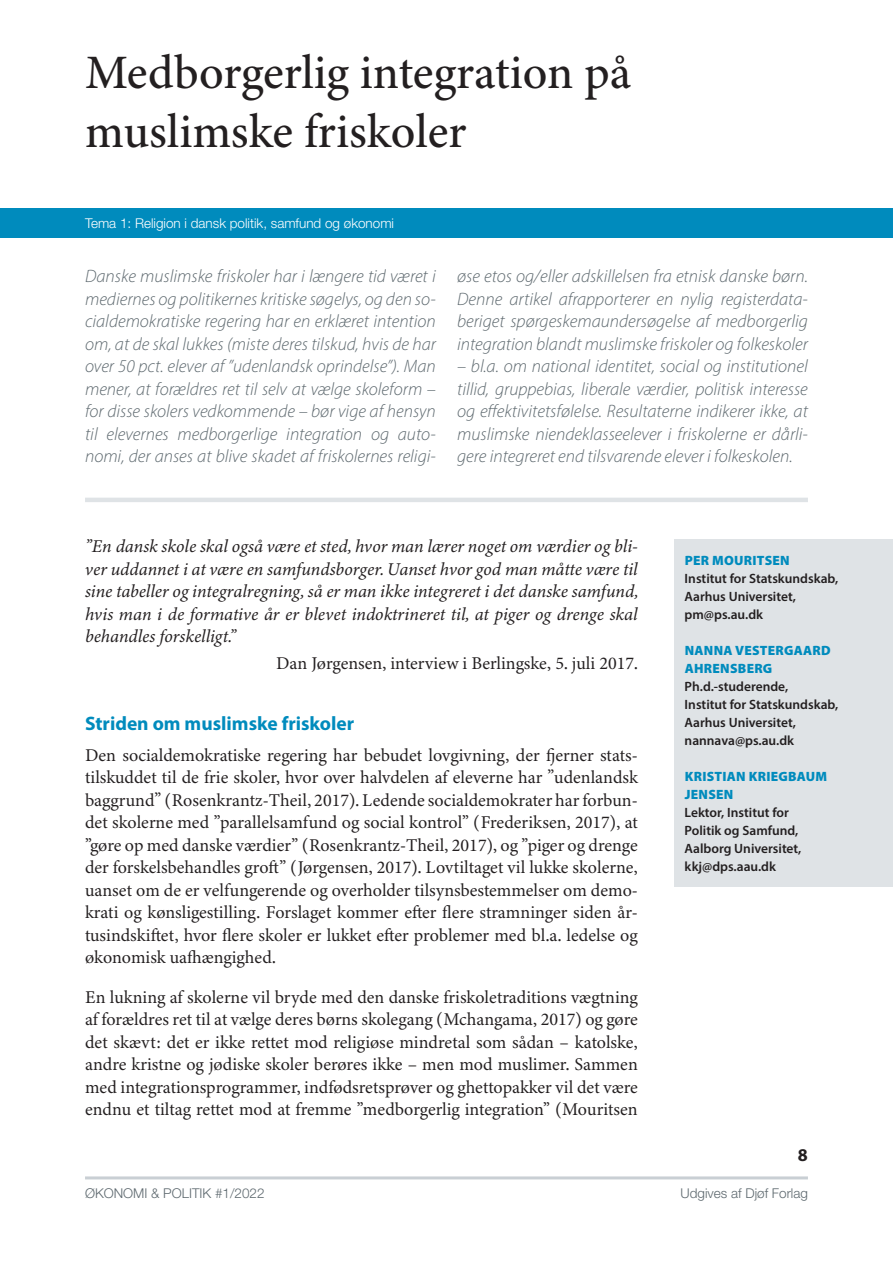
<style>
.page{position:relative;width:893px;height:1263px;background:#fff}
.page>*{position:absolute;margin:0;border:0;box-sizing:border-box;transform-origin:0 0}
.t1{font:500 48px/58.5px "Minion 3";color:#231f20}
.t2{font:700 19.5px "Myriad Pro";color:#008bbd}
.t3{font:18px/22.5px "Minion 3";color:#231f20;text-align:justify}
.t4{font:italic 300 18px/22.5px "Myriad Pro";color:#5e696f;text-align:justify}
.t5{font:italic 18px/22.5px "Minion 3";color:#231f20;text-align:justify}
.t6{font:700 18px "Myriad Pro";color:#231f20}
.t7{font:600 13.5px/18px "Myriad Pro";color:#231f20}
.t8{font:900 13.5px/18px "Myriad Pro";letter-spacing:.02em;color:#008bbd}
.t9{font:300 13.5px "Helvetica Neue LT Std";color:#fff}
.t10{font:300 13.5px "Helvetica Neue LT Std";color:#5e696f}
</style>
<div class="page">
<div style="left:675px;top:539px;width:218px;height:348px;background:#dfe3e6"></div>
<div style="left:0;top:208px;width:893px;height:30px;background:#008bbd"></div>
<hr style="left:85px;top:1176px;width:723px;height:3px;background:#c9cfd4">
<hr style="left:85px;top:498px;width:723px;height:4px;background:#dfe3e6">
<h1 class="t1" style="left:85px;top:43px;width:548px">Medborgerlig integration på muslimske friskoler</h1>
<p class="t9" style="left:85px;top:215px;width:311px">Tema 1: Religion i dansk politik, samfund og økonomi</p>
<p class="t4" style="left:85px;top:265px;width:352px">Danske muslimske friskoler har i længere tid været i mediernes og politikernes kritiske søgelys, og den so&shy;cialdemokratiske regering har en erklæret intention om, at de skal lukkes (miste deres tilskud, hvis de har over 50 pct. elever af ”udenlandsk oprindelse”). Man mener, at forældres ret til selv at vælge skoleform – for disse skolers vedkommende – bør vige af hensyn til elevernes medborgerlige integration og auto&shy;nomi, der anses at blive skadet af friskolernes religi-</p>
<p class="t4" style="left:457px;top:265px;width:352px">øse etos og/eller adskillelsen fra etnisk danske børn.<br>Denne artikel afrapporterer en nylig registerdata&shy;beriget spørgeskemaundersøgelse af medborgerlig integration blandt muslimske friskoler og folkeskoler</p>
<p class="t4" style="left:457px;top:355px;width:352px">– bl.a. om national identitet, social og institutionel tillid, gruppebias, liberale værdier, politisk interesse og effektivitetsfølelse. Resultaterne indikerer ikke, at muslimske niendeklasseelever i friskolerne er dårli&shy;gere integreret end tilsvarende elever i folkeskolen.</p>
<p class="t5" style="left:85px;top:535px;width:554px">”En dansk skole skal også være et sted, hvor man lærer noget om værdier og bli&shy;ver uddannet i at være en samfundsborger. Uanset hvor god man måtte være til sine tabeller og integralregning, så er man ikke integreret i det danske samfund, hvis man i de formative år er blevet indoktrineret til, at piger og drenge skal behandles forskelligt.”</p>
<p class="t3" style="left:276px;top:652px;width:363px">Dan Jørgensen, interview i Berlingske, 5. juli 2017.</p>
<p class="t2" style="left:85px;top:710px;width:271px">Striden om muslimske friskoler</p>
<p class="t3" style="left:85px;top:743px;width:554px">Den socialdemokratiske regering har bebudet lovgivning, der fjerner stats&shy;tilskuddet til de frie skoler, hvor over halvdelen af eleverne har ”udenlandsk baggrund” (Rosenkrantz-Theil, 2017). Ledende socialdemokrater har forbun&shy;det skolerne med ”parallelsamfund og social kontrol” (Frederiksen, 2017), at ”gøre op med danske værdier” (Rosenkrantz-Theil, 2017), og ”piger og drenge der forskelsbehandles groft” (Jørgensen, 2017). Lovtiltaget vil lukke skolerne, uanset om de er velfungerende og overholder tilsynsbestemmelser om demo&shy;krati og kønsligestilling. Forslaget kommer efter flere stramninger siden år&shy;tusindskiftet, hvor flere skoler er lukket efter problemer med bl.a. ledelse og økonomisk uafhængighed.</p>
<p class="t3" style="left:85px;top:985px;width:554px">En lukning af skolerne vil bryde med den danske friskoletraditions vægtning af forældres ret til at vælge deres børns skolegang (Mchangama, 2017) og gøre det skævt: det er ikke rettet mod religiøse mindretal som sådan – katolske, andre kristne og jødiske skoler berøres ikke – men mod muslimer. Sammen med integrationsprogrammer, indfødsretsprøver og ghettopakker vil det være endnu et tiltag rettet mod at fremme ”medborgerlig integration” (Mouritsen</p>
<p class="t8" style="left:685px;top:550px;width:107px">PER MOURITSEN</p>
<p class="t7" style="left:685px;top:569px;width:155px">Institut for Statskundskab,<br>Aarhus Universitet, pm@ps.au.dk</p>
<p class="t8" style="left:685px;top:640px;width:147px">NANNA VESTERGAARD<br>AHRENSBERG</p>
<p class="t7" style="left:685px;top:677px;width:155px">Ph.d.-studerende,<br>Institut for Statskundskab,<br>Aarhus Universitet, nannava@ps.au.dk</p>
<p class="t8" style="left:685px;top:766px;width:144px">KRISTIAN KRIEGBAUM<br>JENSEN</p>
<p class="t7" style="left:685px;top:803px;width:118px">Lektor, Institut for<br>Politik og Samfund,<br>Aalborg Universitet, kkj@dps.aau.dk</p>
<p class="t6" style="left:798px;top:1143px;width:11px">8</p>
<p class="t10" style="left:85px;top:1185px;width:181px">ØKONOMI &amp; POLITIK #1/2022</p>
<p class="t10" style="left:681px;top:1185px;width:129px">Udgives af Djøf Forlag</p>
</div>
